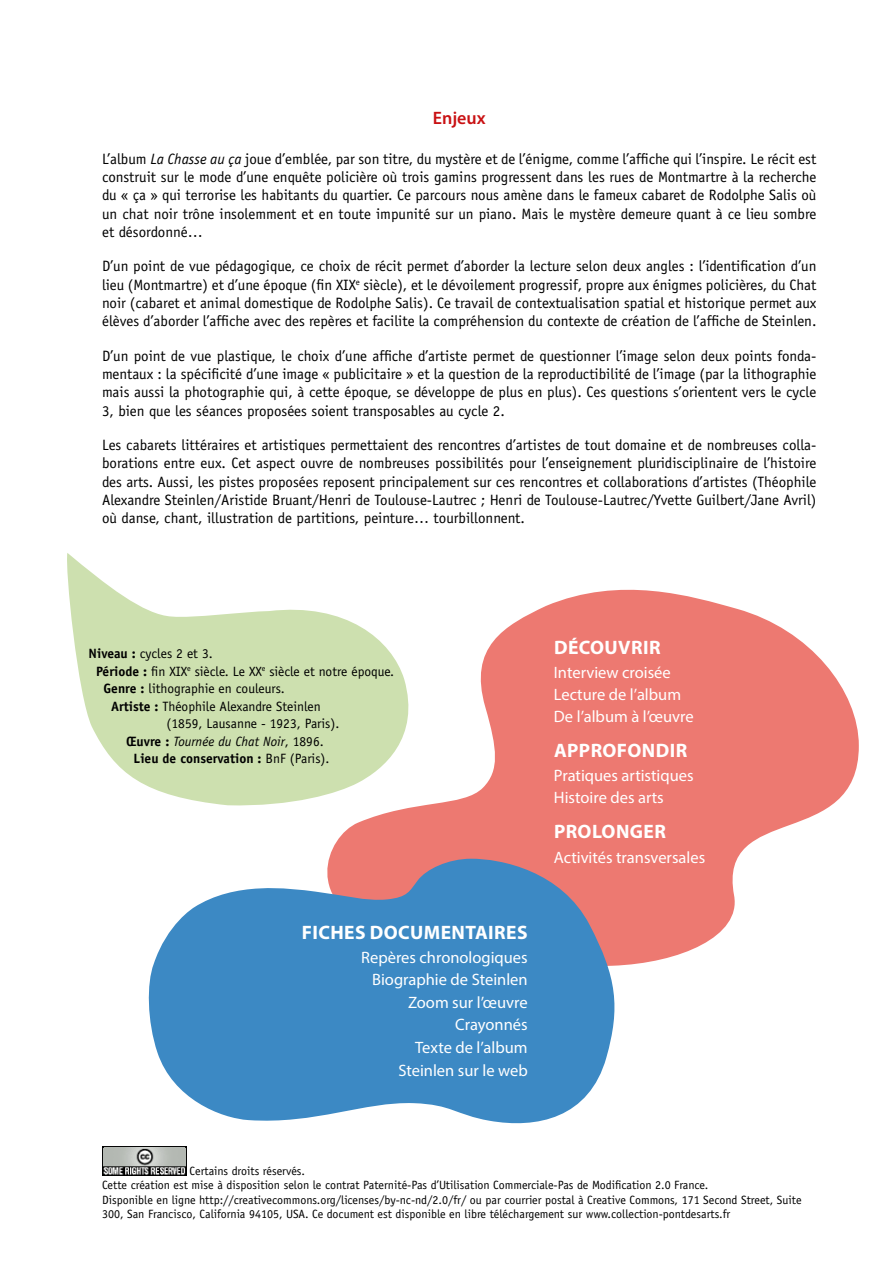
<style>
.page{position:relative;width:893px;height:1263px;background:#fff}
.page>*{position:absolute;margin:0;border:0;box-sizing:border-box;transform-origin:0 0}
.t1{font:700 19.5px "Myriad Pro";letter-spacing:.02em;color:#fff}
.t2{font:600 18px "Myriad Pro";color:#c91113}
.t3{font:16.5px/22.5px "Myriad Pro";color:#fff}
.t4{font:15px/18.3px "Officina Sans Std";color:#000;text-align:justify}
.t5{font:13.5px "Officina Sans Std";color:#000}
.t6{font:700 13.5px "Officina Sans Std";color:#000}
.t7{font:italic 13.5px "Officina Sans Std";color:#000}
.t8{font:12px/14.4px "Officina Sans Std";color:#000}
.s1{font-style:italic}
.s2{font-weight:700}
.s3{font-weight:700;font-style:normal}
.s4{font-style:normal}
.s5{font-weight:400}
</style>
<div class="page">
<svg style="left:329px;top:589px;width:530px;height:377px;fill:#ed7971"></svg>
<svg style="left:67px;top:553px;width:354px;height:254px;fill:#cde0af"></svg>
<img style="left:102px;top:1146px;width:84px;height:29px">
<svg style="left:148px;top:859px;width:472px;height:265px;background:#6297c6"></svg>
<p class="t2" style="left:433px;top:107px;width:54px">Enjeux</p>
<p class="t4" style="left:102px;top:149px;width:716px">L’album <span class="s1">La Chasse au ça</span> joue d’emblée, par son titre, du mystère et de l’énigme, comme l’affiche qui l’inspire. Le récit est construit sur le mode d’une enquête policière où trois gamins progressent dans les rues de Montmartre à la recherche du « ça » qui terrorise les habitants du quartier. Ce parcours nous amène dans le fameux cabaret de Rodolphe Salis où un chat noir trône insolemment et en toute impunité sur un piano. Mais le mystère demeure quant à ce lieu sombre et désordonné…</p>
<p class="t4" style="left:102px;top:257px;width:716px">D’un point de vue pédagogique, ce choix de récit permet d’aborder la lecture selon deux angles : l’identification d’un lieu (Montmartre) et d’une époque (fin XIX<sup>e</sup> siècle), et le dévoilement progressif, propre aux énigmes policières, du Chat noir (cabaret et animal domestique de Rodolphe Salis). Ce travail de contextualisation spatial et historique permet aux élèves d’aborder l’affiche avec des repères et facilite la compréhension du contexte de création de l’affiche de Steinlen.</p>
<p class="t4" style="left:102px;top:346px;width:716px">D’un point de vue plastique, le choix d’une affiche d’artiste permet de questionner l’image selon deux points fonda&shy;mentaux : la spécificité d’une image « publicitaire » et la question de la reproductibilité de l’image (par la lithographie mais aussi la photographie qui, à cette époque, se développe de plus en plus). Ces questions s’orientent vers le cycle 3, bien que les séances proposées soient transposables au cycle 2.</p>
<p class="t4" style="left:102px;top:436px;width:716px">Les cabarets littéraires et artistiques permettaient des rencontres d’artistes de tout domaine et de nombreuses colla&shy;borations entre eux. Cet aspect ouvre de nombreuses possibilités pour l’enseignement pluridisciplinaire de l’histoire des arts. Aussi, les pistes proposées reposent principalement sur ces rencontres et collaborations d’artistes (Théophile Alexandre Steinlen/Aristide Bruant/Henri de Toulouse-Lautrec ; Henri de Toulouse-Lautrec/Yvette Guilbert/Jane Avril) où danse, chant, illustration de partitions, peinture… tourbillonnent.</p>
<p class="t5" style="left:89px;top:646px;width:126px"><span class="s2">Niveau :</span> cycles 2 et 3.</p>
<p class="t5" style="left:96px;top:663px;width:300px"><span class="s2">Période :</span> fin XIX<sup>e</sup> siècle. Le XX<sup>e</sup> siècle et notre époque.</p>
<p class="t5" style="left:104px;top:681px;width:183px"><span class="s2">Genre :</span> lithographie en couleurs.</p>
<p class="t5" style="left:111px;top:698px;width:211px"><span class="s2">Artiste :</span> Théophile Alexandre Steinlen</p>
<p class="t5" style="left:167px;top:716px;width:174px">(1859, Lausanne - 1923, Paris).</p>
<p class="t7" style="left:126px;top:733px;width:199px"><span class="s3">Œuvre :</span> Tournée du Chat Noir<span class="s4">, 1896.</span></p>
<p class="t6" style="left:134px;top:750px;width:198px">Lieu de conservation : <span class="s5">BnF (Paris).</span></p>
<h1 class="t1" style="left:302px;top:920px;width:227px">FICHES DOCUMENTAIRES</h1>
<p class="t3" style="left:361px;top:946px;width:168px;text-align:right">Repères chronologiques<br>Biographie de Steinlen<br>Zoom sur l’œuvre<br>Crayonnés<br>Texte de l’album<br>Steinlen sur le web</p>
<h1 class="t1" style="left:554px;top:634px;width:108px">DÉCOUVRIR</h1>
<p class="t3" style="left:554px;top:661px;width:141px">Interview croisée<br>Lecture de l’album<br>De l’album à l’œuvre</p>
<h1 class="t1" style="left:554px;top:737px;width:135px">APPROFONDIR</h1>
<p class="t3" style="left:554px;top:764px;width:141px">Pratiques artistiques<br>Histoire des arts</p>
<h1 class="t1" style="left:554px;top:818px;width:113px">PROLONGER</h1>
<p class="t3" style="left:554px;top:845px;width:153px">Activités transversales</p>
<p class="t8" style="left:102px;top:1164px;width:701px;text-indent:88px">Certains droits réservés.<br>Cette création est mise à disposition selon le contrat Paternité-Pas d’Utilisation Commerciale-Pas de Modification 2.0 France.<br>Disponible en ligne http://creativecommons.org/licenses/by-nc-nd/2.0/fr/ ou par courrier postal à Creative Commons, 171 Second Street, Suite 300, San Francisco, California 94105, USA. Ce document est disponible en libre téléchargement sur www.collection-pontdesarts.fr</p>
</div>
